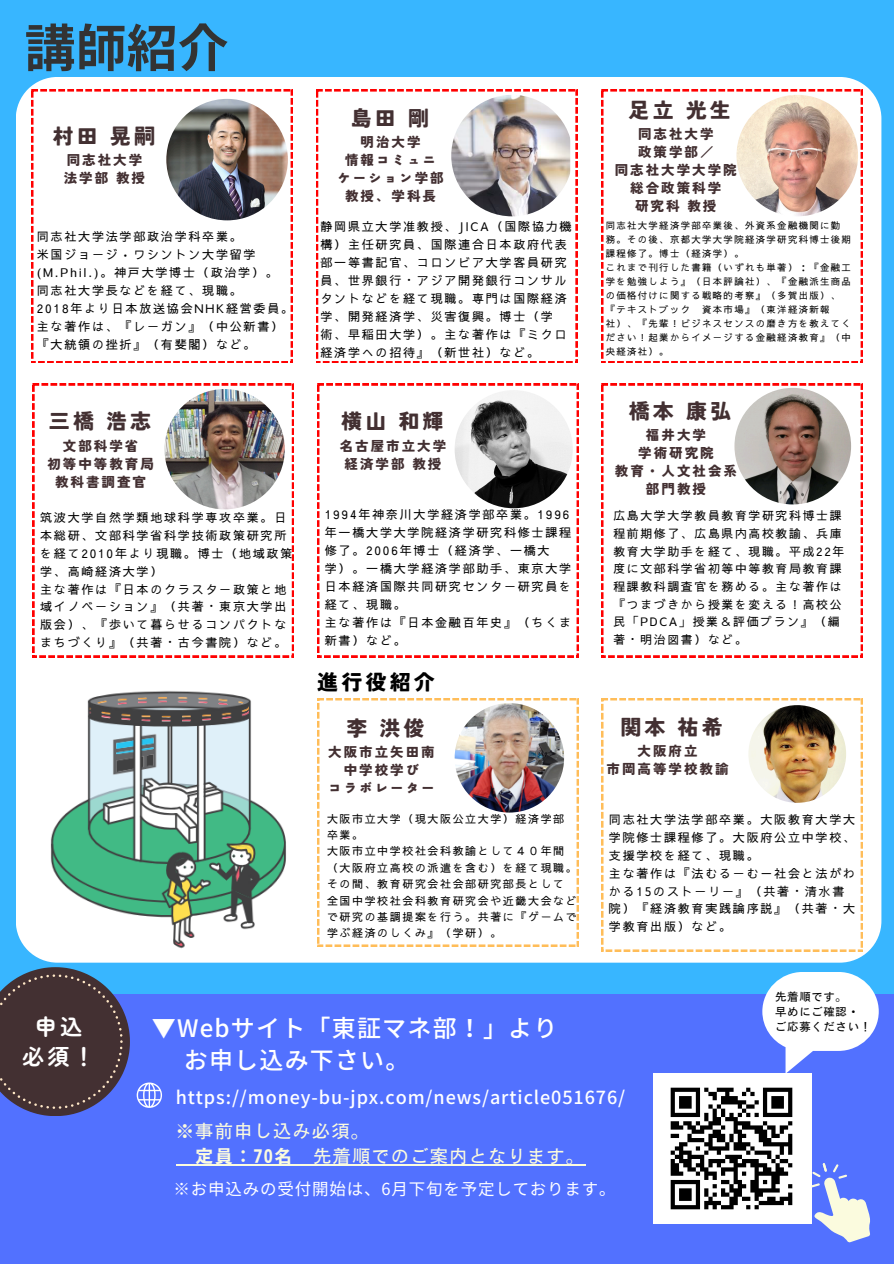
<style>
.page{position:relative;width:894px;height:1264px;background:#fff}
.page>*{position:absolute;margin:0;border:0;box-sizing:border-box;transform-origin:0 0}
.t1{font:700 51px "Noto Sans JP";color:#333}
.t2{font:500 24px/32.7px "Noto Sans JP";letter-spacing:.05em;color:#fff}
.t3{font:700 22.05px/30.8px "Zen Maru Gothic";color:#fff;text-align:center}
.t4{font:900 21px "Tsunagi Gothic";letter-spacing:.15em;color:#433032}
.t5{font:900 21px "Tsunagi Gothic";letter-spacing:.15em;color:#000}
.t6{font:18.3px/24.8px "Motoya Gothic Std W3";letter-spacing:.065em;color:#fbfbde}
.t7{font:500 18px "Noto Sans JP";letter-spacing:.05em;color:#fff}
.t8{font:16.5px "Noto Sans JP";letter-spacing:.05em;color:#fff}
.t9{font:900 13.5px/18px "Tsunagi Gothic";letter-spacing:.15em;color:#433032;text-align:center}
.t10{font:500 12px/18px "Sawarabi Gothic";letter-spacing:.15em;color:#000}
.t11{font:500 11.7px/17.5px "Sawarabi Gothic";letter-spacing:.15em;color:#000}
.t12{font:11.4px "Motoya Gothic Std W3";letter-spacing:.065em;color:#000}
.t13{font:500 10.95px/16.4px "Sawarabi Gothic";letter-spacing:.15em;color:#000}
.t14{font:500 9.3px/14px "Sawarabi Gothic";letter-spacing:.15em;color:#000}
.s1{font-family:"Motoya Gothic Std W6"}
</style>
<div class="page">
<div style="left:0;top:0;width:893px;height:993px;background:#38b6ff"></div>
<div style="left:16px;top:77px;width:865px;height:885px;background:#fff"></div>
<div style="left:31px;top:89px;width:261px;height:274px;background:#fff"></div>
<img style="left:166px;top:99px;width:122px;height:121px;border-radius:50%">
<div style="left:316px;top:89px;width:261px;height:274px;background:#fff"></div>
<img style="left:451px;top:95px;width:121px;height:121px;border-radius:50%">
<div style="left:601px;top:89px;width:261px;height:274px;background:#fff"></div>
<img style="left:736px;top:95px;width:121px;height:121px;border-radius:50%">
<div style="left:32px;top:383px;width:261px;height:274px;background:#fff"></div>
<div style="left:317px;top:383px;width:261px;height:274px;background:#fff"></div>
<div style="left:601px;top:383px;width:261px;height:274px;background:#fff"></div>
<img style="left:734px;top:388px;width:116px;height:116px;border-radius:50%">
<div style="left:317px;top:698px;width:261px;height:248px;background:#fff"></div>
<img style="left:454px;top:703px;width:110px;height:109px;border-radius:50%">
<div style="left:0;top:993px;width:893px;height:270px;background:#5271ff"></div>
<div style="left:652px;top:1073px;width:158px;height:150px;background:#fff"></div>
<svg style="left:137px;top:1082px;width:25px;height:25px"></svg>
<svg style="left:0;top:967px;width:129px;height:148px;background:#454153"></svg>
<svg style="left:810px;top:1162px;width:60px;height:80px"></svg>
<svg style="left:762px;top:972px;width:116px;height:78px;background:#e4efff"></svg>
<img style="left:164px;top:389px;width:121px;height:120px;border-radius:50%">
<img style="left:454px;top:390px;width:118px;height:118px;border-radius:50%">
<div style="left:601px;top:698px;width:261px;height:253px;background:#fff"></div>
<img style="left:43px;top:682px;width:256px;height:269px">
<img style="left:748px;top:705px;width:97px;height:97px;border-radius:50%">
<img style="left:670px;top:1087px;width:123px;height:123px">
<svg style="left:176px;top:1164px;width:19px;height:1px"></svg>
<hr style="left:195px;top:1164px;width:98px;height:1px;background:#fbfbde">
<hr style="left:293px;top:1164px;width:292px;height:1px;background:#fbfbde">
<p class="t1" style="left:24px;top:8px;width:206px">講師紹介</p>
<p class="t4" style="left:53px;top:125px;width:104px">村田晃嗣</p>
<p class="t9" style="left:64px;top:151px;width:83px;text-align:left">同志社大学法学部教授</p>
<p class="t10" style="left:37px;top:228px;width:206px">同志社大学法学部政治学科卒業。</p>
<p class="t10" style="left:37px;top:246px;width:242px">米国ジョージ•ワシントン大学留学(M.Phil.)。神戸大学博士（政治学）。</p>
<p class="t10" style="left:37px;top:282px;width:206px">同志社大学長などを経て、現職。</p>
<h6 class="t10" style="left:37px;top:300px;width:258px">2018年より日本放送協会NHK経営委員。</h6>
<p class="t10" style="left:37px;top:318px;width:248px">主な著作は、『レーガン』（中公新書）</p>
<p class="t10" style="left:37px;top:336px;width:220px">『大統領の挫折』（有斐閣）など。</p>
<p class="t4" style="left:49px;top:411px;width:104px">三橋浩志</p>
<p class="t9" style="left:47px;top:436px;width:108px">文部科学省<br>初等中等教育局教科書調査官</p>
<p class="t10" style="left:40px;top:508px;width:254px">筑波大学自然学類地球科学専攻卒業。日本総研、文部科学省科学技術政策研究所を経て2010年より現職。博士（地域政策学、高崎経済大学）</p>
<h2 class="t10" style="left:40px;top:580px;width:248px;text-align:justify">主な著作は『日本のクラスター政策と地域イノベーション』（共著・東京大学出版会）、『歩いて暮らせるコンパクトなまちづくり』（共著・古今書院）など。</h2>
<p class="t4" style="left:351px;top:107px;width:80px">島田剛</p>
<p class="t9" style="left:337px;top:133px;width:108px">明治大学<br>情報コミュニケーション学部教授、学科長</p>
<p class="t4" style="left:628px;top:100px;width:104px">足立光生</p>
<p class="t9" style="left:614px;top:125px;width:123px">同志社大学<br>政策学部／<br>同志社大学大学院総合政策科学<br>研究科教授</p>
<h6 class="t10" style="left:320px;top:218px;width:252px">静岡県立大学准教授、JICA（国際協力機構）主任研究員、国際連合日本政府代表部一等書記官、コロンビア大学客員研究員、世界銀行・アジア開発銀行コンサルタントなどを経て現職。専門は国際経済学、開発経済学、災害復興。博士（学<br>術、早稲田大学）。主な著作は『ミクロ経済学への招待』（新世社）など。</h6>
<p class="t14" style="left:605px;top:219px;width:247px">同志社大学経済学部卒業後、外資系金融機関に勤務。その後、京都大学大学院経済学研究科博士後期課程修了。博士（経済学）。</p>
<p class="t14" style="left:605px;top:261px;width:247px">これまで刊行した書籍（いずれも単著）：『金融工学を勉強しよう』（日本評論社）、『金融派生商品の価格付けに関する戦略的考察』（多賀出版）、『テキストブック</p>
<p class="t14" style="left:605px;top:303px;width:247px;text-indent:96px">資本市場』（東洋経済新報<br>社）、『先輩！ビジネスセンスの磨き方を教えてください！起業からイメージする金融経済教育』（中央経済社）。</p>
<p class="t4" style="left:341px;top:411px;width:104px">横山和輝</p>
<p class="t9" style="left:339px;top:436px;width:108px">名古屋市立大学経済学部教授</p>
<p class="t10" style="left:325px;top:506px;width:248px">1994年神奈川大学経済学部卒業。1996年一橋大学大学院経済学研究科修士課程修了。2006年博士（経済学、一橋大<br>学）。一橋大学経済学部助手、東京大学日本経済国際共同研究センター研究員を経て、現職。</p>
<p class="t10" style="left:325px;top:614px;width:248px">主な著作は『日本金融百年史』（ちくま新書）など。</p>
<h2 class="t5" style="left:317px;top:671px;width:119px">進行役紹介</h2>
<p class="t4" style="left:346px;top:717px;width:80px">李洪俊</p>
<p class="t9" style="left:328px;top:743px;width:108px">大阪市立矢田南中学校学び<br>コラボレーター</p>
<p class="t13" style="left:327px;top:810px;width:238px">大阪市立大学（現大阪公立大学）経済学部</p>
<h6 class="t13" style="left:327px;top:827px;width:38px">卒業。</h6>
<p class="t13" style="left:327px;top:843px;width:251px">大阪市立中学校社会科教諭として４０年間（大阪府立高校の派遣を含む）を経て現職。その間、教育研究会社会部研究部長として</p>
<p class="t13" style="left:327px;top:892px;width:251px;text-align:justify">全国中学校社会科教育研究会や近畿大会などで研究の基調提案を行う。共著に『ゲームで学ぶ経済のしくみ』（学研）。</p>
<p class="t4" style="left:628px;top:400px;width:104px">橋本康弘</p>
<p class="t9" style="left:614px;top:426px;width:123px">福井大学<br>学術研究院<br>教育・人文社会系部門教授</p>
<h3 class="t11" style="left:613px;top:507px;width:232px">広島大学大学教員教育学研究科博士課程前期修了、広島県内高校教諭、兵庫教育大学助手を経て、現職。平成22年度に文部科学省初等中等教育局教育課程課教科調査官を務める。主な著作は『つまづきから授業を変える！高校公民「PDCA」授業＆評価プラン』（編著・明治図書）など。</h3>
<p class="t4" style="left:620px;top:716px;width:104px">関本祐希</p>
<p class="t9" style="left:606px;top:742px;width:123px">大阪府立<br>市岡高等学校教諭</p>
<p class="t10" style="left:608px;top:810px;width:248px;text-align:justify">同志社大学法学部卒業。大阪教育大学大学院修士課程修了。大阪府公立中学校、支援学校を経て、現職。</p>
<h4 class="t10" style="left:608px;top:864px;width:248px">主な著作は『法むるーむ－社会と法がわかる15のストーリー』（共著・清水書院）『経済教育実践論序説』（共著・大学教育出版）など。</h4>
<p class="t3" style="left:22px;top:1009px;width:74px">申込必須！</p>
<h6 class="t2" style="left:184px;top:1010px;width:375px;text-indent:-32px">▼Webサイト「東証マネ部！」よりお申し込み下さい。</h6>
<p class="t7" style="left:176px;top:1083px;width:451px">https://money-bu-jpx.com/news/article051676/</p>
<h6 class="t6" style="left:195px;top:1118px;width:390px;text-indent:-19px">※事前申し込み必須。<br><span class="s1">定員：70名</span> 先着順でのご案内となります。</h6>
<h6 class="t8" style="left:173px;top:1175px;width:443px">※お申込みの受付開始は、6月下旬を予定しております。</h6>
<p class="t12" style="left:775px;top:991px;width:73px">先着順です。</p>
<p class="t12" style="left:775px;top:1006px;width:85px">早めにご確認・</p>
<p class="t12" style="left:775px;top:1021px;width:97px">ご応募ください！</p>
</div>
